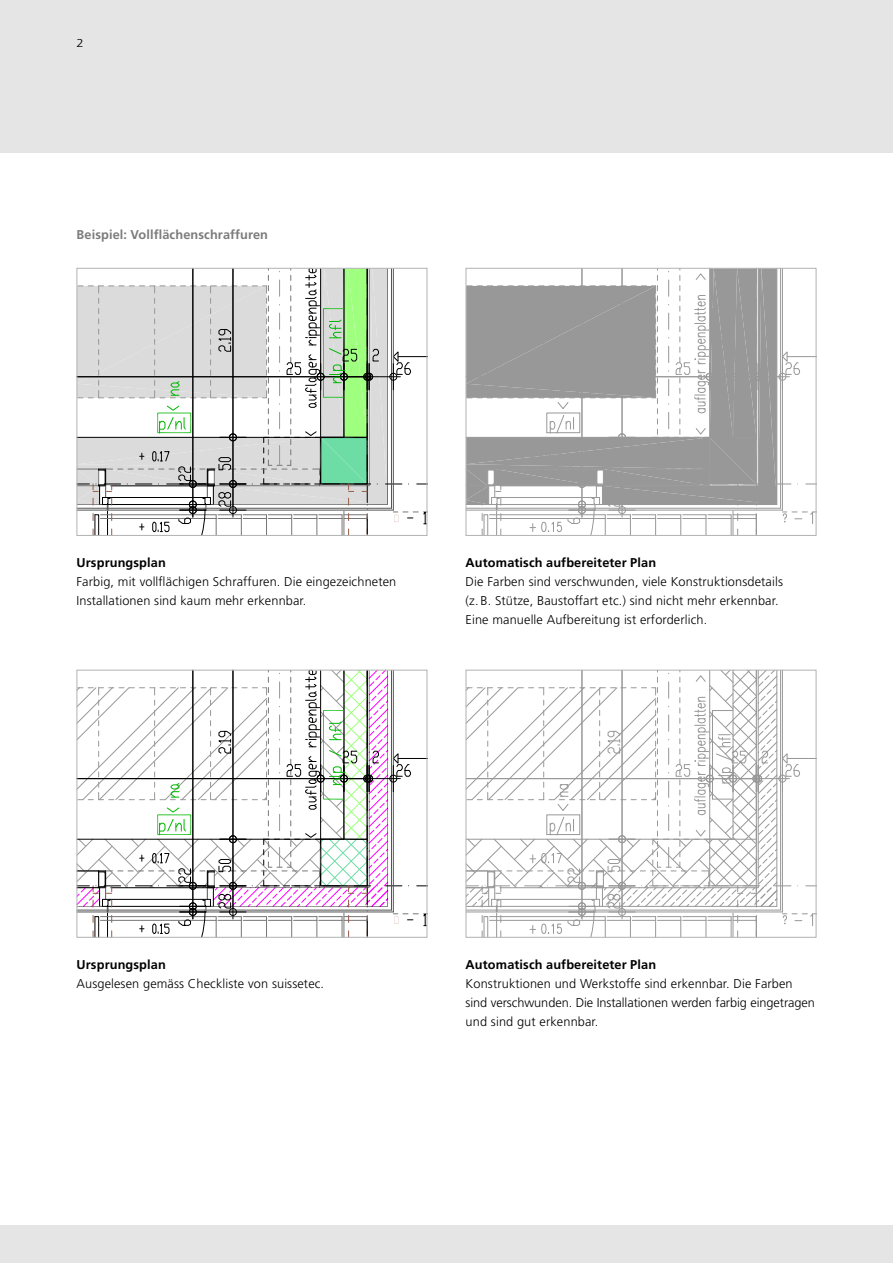
<style>
.page{position:relative;width:893px;height:1263px;background:#e5e5e5}
.page>*{position:absolute;margin:0;border:0;box-sizing:border-box;transform-origin:0 0}
.t1{font:300 12.75px/18.8px "Frutiger LT Std";letter-spacing:.01em;color:#000}
.t2{font:700 12.75px "Frutiger LT Std";letter-spacing:.01em;color:#000}
.t3{font:700 12.75px "Frutiger LT Std";letter-spacing:.01em;color:#7a7b7a}
.t4{font:300 11.55px "Frutiger LT Std";color:#000;scale:1.14 1}
</style>
<div class="page">
<div style="left:0;top:153px;width:893px;height:1072px;background:#fff"></div>
<svg style="left:79px;top:672px;width:346px;height:264px"></svg>
<div style="left:77px;top:871px;width:22px;height:17px;border:1px solid #000"></div>
<div style="left:77px;top:670px;width:350px;height:268px;border:1px solid #b1b2b3"></div>
<svg style="left:79px;top:270px;width:346px;height:264px"></svg>
<div style="left:77px;top:268px;width:350px;height:268px;border:1px solid #b1b2b3"></div>
<svg style="left:468px;top:270px;width:346px;height:264px"></svg>
<hr style="left:710px;top:437px;width:46px;height:1px;background:#989898">
<hr style="left:733px;top:268px;width:1px;height:169px;background:#989898">
<hr style="left:710px;top:484px;width:46px;height:1px;background:#989898">
<div style="left:466px;top:268px;width:350px;height:268px;border:1px solid #b1b2b3"></div>
<svg style="left:468px;top:672px;width:346px;height:264px"></svg>
<div style="left:466px;top:670px;width:350px;height:268px;border:1px solid #b1b2b3"></div>
<p class="t4" style="left:77px;top:36px;width:8px">2</p>
<p class="t3" style="left:77px;top:227px;width:193px">Beispiel: Vollflächenschraffuren</p>
<p class="t2" style="left:77px;top:555px;width:91px">Ursprungsplan</p>
<p class="t1" style="left:77px;top:572px;width:321px">Farbig, mit vollflächigen Schraffuren. Die eingezeichneten<br>Installationen sind kaum mehr erkennbar.</p>
<p class="t2" style="left:466px;top:555px;width:192px">Automatisch aufbereiteter Plan</p>
<p class="t1" style="left:466px;top:572px;width:319px">Die Farben sind verschwunden, viele Konstruktionsdetails (z. B. Stütze, Baustoffart etc.) sind nicht mehr erkennbar.<br>Eine manuelle Aufbereitung ist erforderlich.</p>
<p class="t2" style="left:77px;top:957px;width:91px">Ursprungsplan</p>
<p class="t1" style="left:77px;top:974px;width:249px">Ausgelesen gemäss Checkliste von suissetec.</p>
<p class="t2" style="left:466px;top:957px;width:192px">Automatisch aufbereiteter Plan</p>
<p class="t1" style="left:466px;top:974px;width:351px">Konstruktionen und Werkstoffe sind erkennbar. Die Farben sind verschwunden. Die Installationen werden farbig eingetragen und sind gut erkennbar.</p>
</div>
